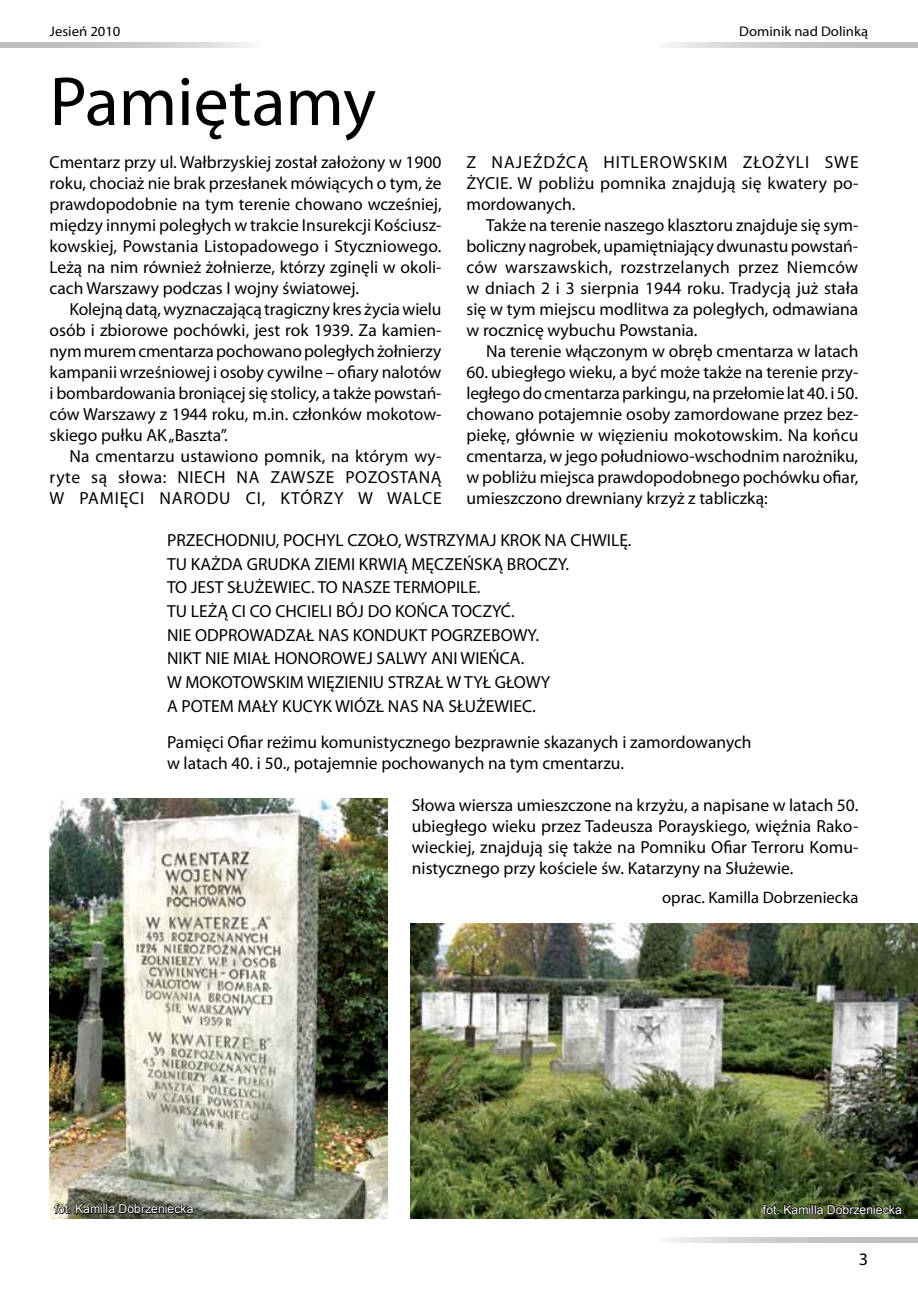
<style>
.page{position:relative;width:918px;height:1290px;background:#fff}
.page>*{position:absolute;margin:0;border:0;box-sizing:border-box;transform-origin:0 0}
.t1{font:70px "Myriad Pro";color:#000}
.t2{font:17.5px/21px "Myriad Pro";color:#000;text-align:justify}
.t3{font:17.5px "Myriad Pro";color:#000;scale:1.05 1}
.t4{font:16.62px "Myriad Pro";color:#000}
.t5{font:14px "Myriad Pro";color:#000;scale:1.05 1}
.t6{font:12.25px "Arial";color:#fff}
</style>
<div class="page">
<img style="left:50px;top:798px;width:337px;height:420px">
<img style="left:410px;top:924px;width:508px;height:294px">
<svg style="left:762px;top:1203px;width:141px;height:12px;background:#222b15"></svg>
<svg style="left:53px;top:1202px;width:142px;height:13px;background:#3a3a30"></svg>
<svg style="left:667px;top:42px;width:226px;height:5px"></svg>
<div style="left:893px;top:42px;width:25px;height:5px;background:#bcbec0"></div>
<svg style="left:667px;top:1238px;width:226px;height:5px"></svg>
<div style="left:893px;top:1238px;width:25px;height:5px;background:#bcbec0"></div>
<svg style="left:0;top:42px;width:252px;height:5px"></svg>
<p class="t5" style="left:50px;top:22px;width:69px">Jesień 2010</p>
<p class="t5" style="left:739px;top:22px;width:124px">Dominik nad Dolinką</p>
<h1 class="t1" style="left:50px;top:58px;width:328px">Pamiętamy</h1>
<p class="t2" style="left:50px;top:151px;width:393px">Cmentarz przy ul. Wałbrzyskiej został założony w 1900 roku, chociaż nie brak przesłanek mówiących o tym, że prawdopodobnie na tym terenie chowano wcześniej, między innymi poległych w trakcie Insurekcji Kościusz&shy;kowskiej, Powstania Listopadowego i Styczniowego.<br>Leżą na nim również żołnierze, którzy zginęli w okoli&shy;cach Warszawy podczas I wojny światowej.</p>
<p class="t2" style="left:50px;top:298px;width:393px;text-indent:20px">Kolejną datą, wyznaczającą tragiczny kres życia wielu osób i zbiorowe pochówki, jest rok 1939. Za kamien&shy;nym murem cmentarza pochowano poległych żołnierzy kampanii wrześniowej i osoby cywilne – ofiary nalotów i bombardowania broniącej się stolicy, a także powstań&shy;ców Warszawy z 1944 roku, m.in. członków mokotow&shy;skiego pułku AK „Baszta”.</p>
<p class="t2" style="left:50px;top:445px;width:393px;text-indent:20px">Na cmentarzu ustawiono pomnik, na którym wy&shy;ryte są słowa: NIECH NA ZAWSZE POZOSTANĄ W PAMIĘCI NARODU CI, KTÓRZY W WALCE</p>
<p class="t2" style="left:466px;top:151px;width:394px">Z NAJEŹDŹCĄ HITLEROWSKIM ZŁOŻYLI SWE ŻYCIE. W pobliżu pomnika znajdują się kwatery po&shy;mordowanych.</p>
<p class="t2" style="left:466px;top:214px;width:394px;text-indent:20px">Także na terenie naszego klasztoru znajduje się sym&shy;boliczny nagrobek, upamiętniający dwunastu powstań&shy;ców warszawskich, rozstrzelanych przez Niemców w dniach 2 i 3 sierpnia 1944 roku. Tradycją już stała się w tym miejscu modlitwa za poległych, odmawiana w rocznicę wybuchu Powstania.</p>
<p class="t2" style="left:486px;top:340px;width:374px">Na terenie włączonym w obręb cmentarza w latach</p>
<p class="t2" style="left:466px;top:361px;width:393px">60. ubiegłego wieku, a być może także na terenie przy&shy;ległego do cmentarza parkingu, na przełomie lat 40. i 50. chowano potajemnie osoby zamordowane przez bez&shy;piekę, głównie w więzieniu mokotowskim. Na końcu cmentarza, w jego południowo-wschodnim narożniku, w pobliżu miejsca prawdopodobnego pochówku ofiar, umieszczono drewniany krzyż z tabliczką:</p>
<p class="t2" style="left:167px;top:528px;width:466px;line-height:23.6px;text-align:left">PRZECHODNIU, POCHYL CZOŁO, WSTRZYMAJ KROK NA CHWILĘ.<br>TU KAŻDA GRUDKA ZIEMI KRWIĄ MĘCZEŃSKĄ BROCZY.<br>TO JEST SŁUŻEWIEC. TO NASZE TERMOPILE.<br>TU LEŻĄ CI CO CHCIELI BÓJ DO KOŃCA TOCZYĆ.<br>NIE ODPROWADZAŁ NAS KONDUKT POGRZEBOWY.<br>NIKT NIE MIAŁ HONOROWEJ SALWY ANI WIEŃCA.<br>W MOKOTOWSKIM WIĘZIENIU STRZAŁ W TYŁ GŁOWY<br>A POTEM MAŁY KUCYK WIÓZŁ NAS NA SŁUŻEWIEC.</p>
<p class="t2" style="left:167px;top:731px;width:586px">Pamięci Ofiar reżimu komunistycznego bezprawnie skazanych i zamordowanych w latach 40. i 50., potajemnie pochowanych na tym cmentarzu.</p>
<p class="t2" style="left:412px;top:794px;width:448px">Słowa wiersza umieszczone na krzyżu, a napisane w latach 50. ubiegłego wieku przez Tadeusza Porayskiego, więźnia Rako&shy;wieckiej, znajdują się także na Pomniku Ofiar Terroru Komu&shy;nistycznego przy kościele św. Katarzyny na Służewie.</p>
<p class="t4" style="left:662px;top:887px;width:198px">oprac. Kamilla Dobrzeniecka</p>
<p class="t6" style="left:55px;top:1201px;width:140px">fot. Kamilla Dobrzeniecka</p>
<p class="t6" style="left:763px;top:1201px;width:140px">fot. Kamilla Dobrzeniecka</p>
<p class="t3" style="left:859px;top:1248px;width:10px">3</p>
</div>
